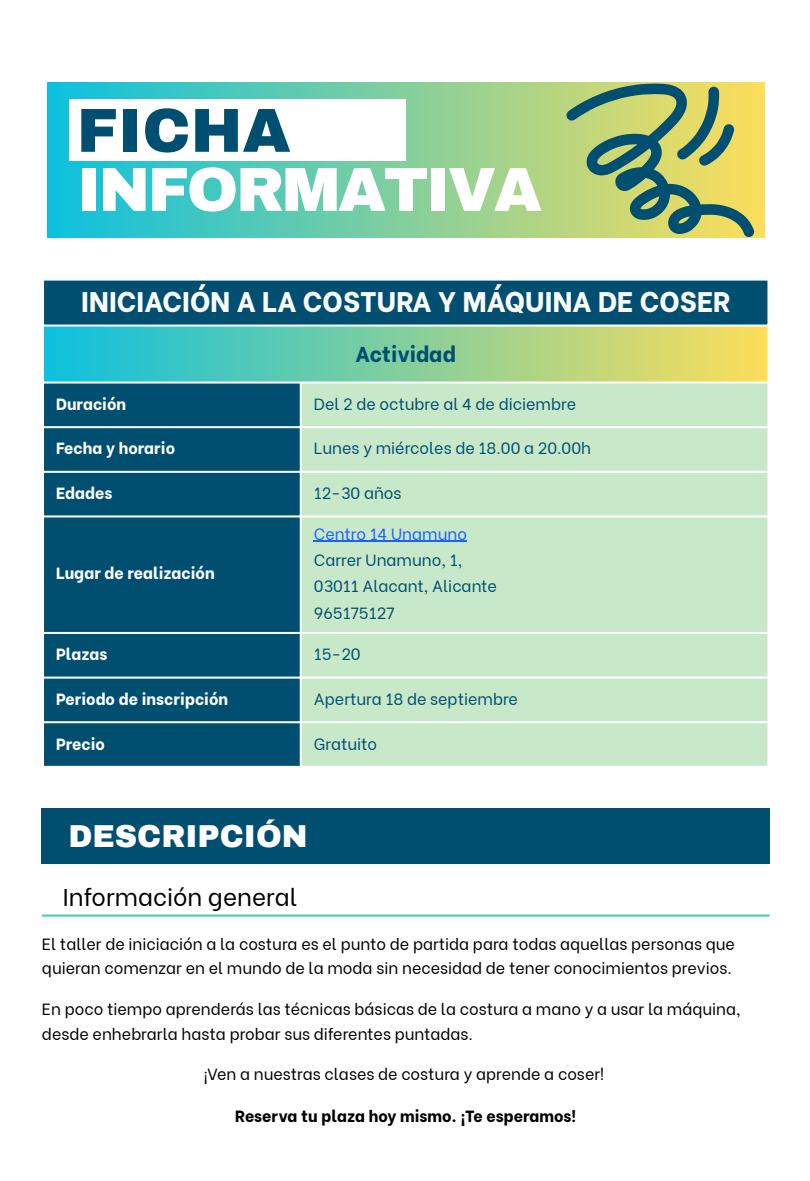
<style>
.page{position:relative;width:810px;height:1181px;background:#fff}
.page>*{position:absolute;margin:0;border:0;box-sizing:border-box;transform-origin:0 0}
.t1{font:900 62.1px "Archivo";letter-spacing:-.04em;color:#fff}
.t2{font:900 62.1px "Archivo";color:#004e70}
.t3{font:900 31.05px "Archivo";color:#fff}
.t4{font:800 28.35px "Be Vietnam";color:#fafafa}
.t5{font:24.3px "Be Vietnam";color:#000}
.t6{font:800 21.6px "Be Vietnam";color:#014f70}
.t7{font:16.2px/24.3px "Be Vietnam";color:#000}
.t8{font:16.2px "Be Vietnam";color:#014f70}
.t9{font:800 16.2px "Be Vietnam";color:#fff}
.t10{font:800 16.2px "Be Vietnam";color:#000}
.t11{font:800 16.2px "Be Vietnam";color:#fafafa}
.t12{font:16.2px "Be Vietnam";color:#1a62ff}
</style>
<div class="page">
<svg style="left:47px;top:82px;width:717px;height:155px;background:#70cca8"></svg>
<svg style="left:566px;top:83px;width:188px;height:154px;background:#9cb26e"></svg>
<div style="left:69px;top:99px;width:337px;height:61px;background:#fff"></div>
<div style="left:44px;top:280px;width:723px;height:486px;background:#014f70"></div>
<div style="left:302px;top:383px;width:465px;height:383px;background:#c8e8ca"></div>
<div style="left:43px;top:325px;width:726px;height:58px;background:linear-gradient(to right,#0cc0df,#fdde5a)"></div>
<hr style="left:314px;top:540px;width:153px;height:1px;background:#1a62ff">
<hr style="left:42px;top:280px;width:2px;height:486px;background:#fff">
<hr style="left:300px;top:383px;width:2px;height:383px;background:#fff">
<hr style="left:767px;top:280px;width:2px;height:486px;background:#fff">
<hr style="left:42px;top:324px;width:727px;height:2px;background:#fff">
<hr style="left:42px;top:381px;width:727px;height:2px;background:#fff">
<hr style="left:42px;top:426px;width:727px;height:2px;background:#fff">
<hr style="left:42px;top:471px;width:727px;height:2px;background:#fff">
<hr style="left:42px;top:515px;width:727px;height:2px;background:#fff">
<hr style="left:42px;top:632px;width:727px;height:2px;background:#fff">
<hr style="left:42px;top:676px;width:727px;height:2px;background:#fff">
<hr style="left:42px;top:721px;width:727px;height:2px;background:#fff">
<div style="left:42px;top:808px;width:728px;height:55px;background:#014f70"></div>
<hr style="left:42px;top:914px;width:727px;height:2px;background:#46c8c0">
<p class="t2" style="left:77px;top:97px;width:216px">FICHA</p>
<p class="t1" style="left:77px;top:156px;width:467px">INFORMATIVA</p>
<p class="t4" style="left:81px;top:278px;width:651px">INICIACIÓN A LA COSTURA Y MÁQUINA DE COSER</p>
<p class="t6" style="left:356px;top:336px;width:102px">Actividad</p>
<p class="t11" style="left:56px;top:390px;width:72px">Duración</p>
<p class="t8" style="left:314px;top:390px;width:264px">Del 2 de octubre al 4 de diciembre</p>
<p class="t11" style="left:56px;top:435px;width:120px">Fecha y horario</p>
<p class="t8" style="left:314px;top:435px;width:279px">Lunes y miércoles de 18.00 a 20.00h</p>
<p class="t11" style="left:56px;top:480px;width:58px">Edades</p>
<p class="t8" style="left:314px;top:480px;width:89px">12-30 años</p>
<p class="t9" style="left:56px;top:559px;width:160px">Lugar de realización</p>
<p class="t12" style="left:314px;top:520px;width:155px">Centro 14 Unamuno</p>
<p class="t8" style="left:314px;top:546px;width:150px">Carrer Unamuno, 1,</p>
<p class="t8" style="left:314px;top:573px;width:185px">03011 Alacant, Alicante</p>
<p class="t8" style="left:314px;top:599px;width:82px">965175127</p>
<p class="t9" style="left:56px;top:641px;width:53px">Plazas</p>
<p class="t8" style="left:314px;top:641px;width:48px">15-20</p>
<p class="t9" style="left:56px;top:685px;width:174px">Periodo de inscripción</p>
<p class="t8" style="left:314px;top:685px;width:206px">Apertura 18 de septiembre</p>
<p class="t9" style="left:56px;top:730px;width:50px">Precio</p>
<p class="t8" style="left:314px;top:730px;width:65px">Gratuito</p>
<p class="t3" style="left:68px;top:819px;width:241px">DESCRIPCIÓN</p>
<p class="t5" style="left:63px;top:877px;width:236px">Información general</p>
<p class="t7" style="left:42px;top:930px;width:695px">El taller de iniciación a la costura es el punto de partida para todas aquellas personas que quieran comenzar en el mundo de la moda sin necesidad de tener conocimientos previos.</p>
<p class="t7" style="left:42px;top:994px;width:700px;line-height:25.2px">En poco tiempo aprenderás las técnicas básicas de la costura a mano y a usar la máquina, desde enhebrarla hasta probar sus diferentes puntadas.</p>
<p class="t7" style="left:204px;top:1060px;width:402px">¡Ven a nuestras clases de costura y aprende a coser!</p>
<p class="t10" style="left:235px;top:1102px;width:343px">Reserva tu plaza hoy mismo. ¡Te esperamos!</p>
</div>
